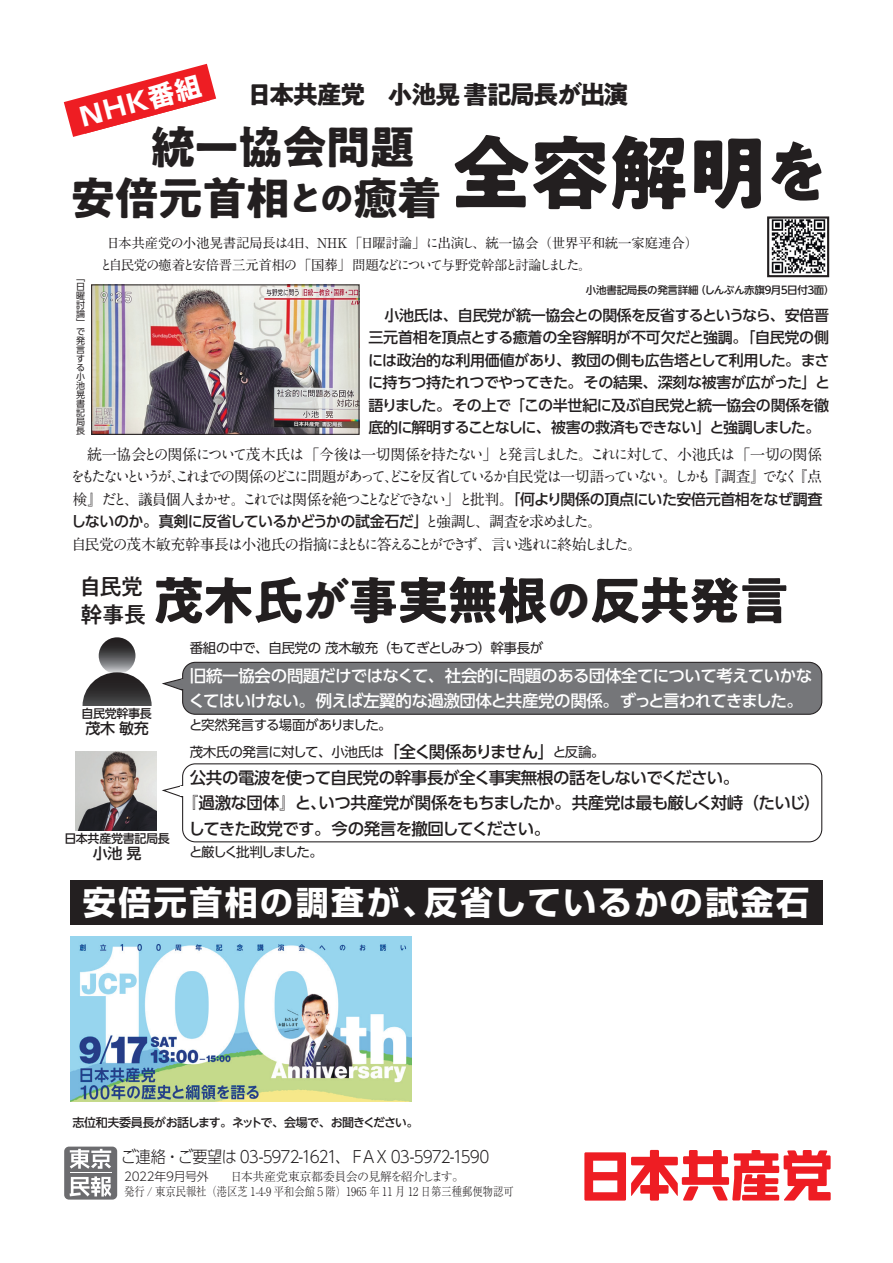
<style>
.page{position:relative;width:893px;height:1263px;background:#fff}
.page>*{position:absolute;margin:0;border:0;box-sizing:border-box;transform-origin:0 0}
.t1{font:700 81px "PA1 Gothic Std";color:#231f20}
.t2{font:700 51px "PA1 Gothic Std";letter-spacing:-.025em;color:#231f20}
.t3{font:700 45px/51px "PA1 Gothic Std";letter-spacing:-.025em;color:#231f20}
.t4{font:700 33px "Shin Go Pro";letter-spacing:.075em;color:#fff}
.t5{font:700 25.5px "PA1 Gothic Std";letter-spacing:-.07em;color:#231f20}
.t6{font:700 25.5px "Shin Go Pro";color:#fff}
.t7{font:500 22.5px "PA1 Gothic Std";letter-spacing:-.04em;color:#231f20}
.t8{font:500 16.5px/25.5px "UD Shin Go Pr 6 N";letter-spacing:-.035em;color:#231f20}
.t9{font:500 16.5px/25.5px "UD Shin Go Pr 6 N";letter-spacing:-.03em;color:#fff}
.t10{font:300 16.5px "UD Shin Go Pr 6 N";letter-spacing:-.075em;color:#231f20;scale:.92 1}
.t11{font:500 16.5px "UD Shin Go Pr 6 N";letter-spacing:-.08em;color:#231f20}
.t12{font:500 15px/22.4px "UD Shin Go Pr 6 N";letter-spacing:-.035em;color:#231f20;text-align:justify}
.t13{font:700 15px "A1 Mincho Std";letter-spacing:-.21em;color:#231f20}
.t14{font:700 15px "A1 Mincho Std";letter-spacing:-.115em;color:#231f20}
.t15{font:700 15px "A1 Mincho Std";letter-spacing:-.22em;color:#231f20}
.t16{font:700 15px "A1 Mincho Std";letter-spacing:-.1em;color:#231f20}
.t17{font:700 15px "A1 Mincho Std";letter-spacing:-.15em;color:#231f20}
.t18{font:700 15px "A1 Mincho Std";letter-spacing:-.085em;color:#231f20}
.t19{font:500 15px "UD Shin Go NT Pro";letter-spacing:-.025em;color:#231f20}
.t20{font:13.5px "UD Shin Go Pr 6 N";letter-spacing:-.035em;color:#231f20}
.t21{font:700 13.5px/22.5px "A1 Mincho Std";letter-spacing:-.085em;color:#231f20}
.t22{font:700 13.5px "A1 Mincho Std";letter-spacing:-.025em;color:#231f20}
.t23{font:700 13.5px "A1 Mincho Std";letter-spacing:-.13em;color:#231f20}
.t24{font:13.5px "UD Shin Go Pr 6 N";letter-spacing:-.12em;color:#231f20}
.t25{font:300 12px/15px "Ryumin Pr 6 N";color:#231f20}
.t26{font:500 12px "UD Shin Go NT Pro";letter-spacing:-.05em;color:#231f20}
.t27{font:500 12px "UD Shin Go NT Pro";letter-spacing:-.03em;color:#231f20}
.t28{font:500 10.5px "UD Shin Go NT Pro";letter-spacing:-.025em;color:#231f20}
.t29{font:9px/9px "UD Shin Go Pr 6 N";color:#231f20;text-align:justify}
.s1{font-size:36px}
.s2{font-size:67.5px}
.s3{font-family:"UD Shin Go Pr 6 N";font-weight:500}
.s4{font-size:46.5px}
.s5{font-family:"UD Shin Go Pr 6 N"}
</style>
<div class="page">
<div style="left:64px;top:1146px;width:53px;height:53px;background:#6c6c6f;border-radius:5px"></div>
<svg style="left:70px;top:1149px;width:41px;height:20px"></svg>
<svg style="left:70px;top:1176px;width:41px;height:20px"></svg>
<hr style="left:70px;top:1172px;width:41px;height:1px;background:#fff">
<svg style="left:584px;top:1150px;width:247px;height:50px"></svg>
<div style="left:71px;top:880px;width:752px;height:45px;background:#231f20"></div>
<img style="left:93px;top:287px;width:264px;height:145px">
<div style="left:91px;top:285px;width:268px;height:149px;border:1px solid #231f20"></div>
<svg style="left:64px;top:64px;width:152px;height:73px"></svg>
<img style="left:771px;top:219px;width:55px;height:55px">
<div style="left:767px;top:216px;width:62px;height:61px;border:2px solid #231f20"></div>
<div style="left:183px;top:662px;width:639px;height:52px;background:#757679;border-radius:13px"></div>
<div style="left:182px;top:662px;width:640px;height:53px;border:1px solid #231f20;border-radius:13px"></div>
<div style="left:182px;top:763px;width:640px;height:79px;border:1px solid #231f20;border-radius:13px"></div>
<img style="left:71px;top:937px;width:341px;height:165px">
<svg style="left:99px;top:637px;width:36px;height:37px"></svg>
<svg style="left:83px;top:672px;width:69px;height:68px;background:#363536"></svg>
<div style="left:78px;top:706px;width:77px;height:37px;background:#fff"></div>
<img style="left:76px;top:752px;width:80px;height:79px">
<svg style="left:162px;top:677px;width:21px;height:14px"></svg>
<svg style="left:162px;top:784px;width:21px;height:14px"></svg>
<hr style="left:182px;top:679px;width:4px;height:10px;background:#757679">
<hr style="left:181px;top:786px;width:4px;height:10px;background:#fff">
<h3 class="t6" style="left:75px;top:98px;width:125px;rotate:-15deg">NHK番組</h3>
<h3 class="t3" style="left:71px;top:127px;width:373px;text-indent:80px">統一協会問題安倍元首相<span class="s1">との</span>癒着</h3>
<h3 class="t5" style="left:247px;top:78px;width:383px">日本共産党　小池晃書記局長が出演</h3>
<h1 class="t1" style="left:450px;top:122px;width:382px">全容解明<span class="s2">を</span></h1>
<p class="t22" style="left:473px;top:232px;width:227px">、統一協会（世界平和統一家庭連合(</p>
<p class="t23" style="left:316px;top:232px;width:161px">ＮＨＫ「日曜討論」に出演し</p>
<p class="t22" style="left:106px;top:232px;width:213px">日本共産党の小池晃書記局長は日、</p>
<p class="t21" style="left:99px;top:230px;width:494px;text-indent:185px">４<br>と自民党の癒着と安倍晋三元首相の「国葬」問題などについて与野党幹部と討論しました。</p>
<p class="t29" style="left:76px;top:272px;width:10px">「</p>
<p class="t29" style="left:76px;top:281px;width:10px">日曜討論</p>
<p class="t29" style="left:76px;top:317px;width:10px">」</p>
<p class="t29" style="left:76px;top:326px;width:10px">で発言する小池晃書記局長</p>
<p class="t28" style="left:695px;top:281px;width:71px">（しんぶん赤旗</p>
<p class="t28" style="left:787px;top:281px;width:22px">日付</p>
<p class="t28" style="left:814px;top:281px;width:22px">面(</p>
<p class="t28" style="left:586px;top:281px;width:114px">小池書記局長の発言詳細</p>
<p class="t12" style="left:368px;top:304px;width:463px;text-indent:16px">小池氏は、自民党が統一協会との関係を反省するというなら、安倍晋三元首相を頂点とする癒着の全容解明が不可欠だと強調。「自民党の側には政治的な利用価値があり、教団の側も広告塔として利用した。まさに持ちつ持たれつでやってきた。その結果、深刻な被害が広がった」と語りました。その上で「この半世紀に及ぶ自民党と統一協会の関係を徹底的に解明することなしに、被害の救済もできない」と強調しました。</p>
<p class="t28" style="left:771px;top:281px;width:12px">月</p>
<p class="t28" style="left:763px;top:281px;width:12px">９</p>
<p class="t28" style="left:806px;top:281px;width:12px">３</p>
<p class="t28" style="left:779px;top:281px;width:12px">５</p>
<p class="t16" style="left:72px;top:442px;width:522px">　統一協会との関係について茂木氏は「今後は一切関係を持たない」と発言しました。</p>
<p class="t18" style="left:590px;top:442px;width:234px">これに対して、小池氏は「一切の関係</p>
<p class="t13" style="left:71px;top:464px;width:609px">をもたないというがこれまでの関係のどこに問題があってどこを反省しているか自民党は一切語っていない。</p>
<p class="t17" style="left:384px;top:464px;width:16px">、</p>
<p class="t17" style="left:171px;top:464px;width:16px">、</p>
<p class="t17" style="left:674px;top:464px;width:39px">しかも</p>
<p class="t17" style="left:706px;top:464px;width:62px">『調査』</p>
<p class="t17" style="left:762px;top:464px;width:38px">でなく</p>
<p class="t17" style="left:792px;top:464px;width:32px">『点</p>
<p class="t17" style="left:72px;top:487px;width:56px">検』だと</p>
<p class="t18" style="left:124px;top:487px;width:123px">、議員個人まかせ。</p>
<p class="t15" style="left:242px;top:487px;width:582px">これでは関係を絶つことなどできない」と批判。<span class="s3">「何より関係の頂点にいた安倍元首相をなぜ調査</span></p>
<p class="t12" style="left:71px;top:510px;width:359px">しないのか。真剣に反省しているかどうかの試金石だ」</p>
<p class="t14" style="left:71px;top:532px;width:573px">自民党の茂木敏充幹事長は小池氏の指摘にまともに答えることができず、言い逃れに終始しました。</p>
<p class="t17" style="left:475px;top:509px;width:129px">、調査を求めました。</p>
<p class="t17" style="left:425px;top:509px;width:55px">と強調し</p>
<h3 class="t7" style="left:79px;top:573px;width:66px">自民党</h3>
<h2 class="t2" style="left:153px;top:568px;width:638px">茂木氏<span class="s4">が</span>事実無根<span class="s4">の</span>反共発言</h2>
<h3 class="t7" style="left:80px;top:601px;width:68px">幹事長</h3>
<p class="t27" style="left:81px;top:703px;width:72px">自民党幹事長</p>
<p class="t19" style="left:85px;top:716px;width:65px">茂木敏充</p>
<p class="t27" style="left:64px;top:828px;width:107px">日本共産党書記局長</p>
<p class="t19" style="left:93px;top:841px;width:50px">小池晃</p>
<p class="t20" style="left:190px;top:637px;width:355px">番組の中で、自民党の茂木敏充（もてぎとしみつ）幹事長が</p>
<p class="t9" style="left:189px;top:662px;width:625px">旧統一協会の問題だけではなくて、社会的に問題のある団体全てについて考えていかなくてはいけない。例えば左翼的な過激団体と共産党の関係。ずっと言われてきました。</p>
<p class="t20" style="left:189px;top:714px;width:204px">と突然発言する場面がありました。</p>
<p class="t20" style="left:553px;top:741px;width:54px">と反論。</p>
<p class="t11" style="left:383px;top:738px;width:172px">「全く関係ありません」</p>
<p class="t20" style="left:190px;top:741px;width:196px">茂木氏の発言に対して、小池氏は</p>
<p class="t8" style="left:182px;top:764px;width:640px;text-indent:8px">公共の電波を使って自民党の幹事長が全く事実無根の話をしないでください。<br>『過激な団体』といつ共産党が関係をもちましたか。共産党は最も厳しく対峙（たいじ(</p>
<p class="t8" style="left:188px;top:790px;width:363px;text-indent:122px">、<br>してきた政党です。今の発言を撤回してください。</p>
<p class="t24" style="left:189px;top:841px;width:135px">と厳しく批判しました。</p>
<h3 class="t4" style="left:83px;top:876px;width:354px">安倍元首相の調査が、</h3>
<h3 class="t4" style="left:425px;top:876px;width:386px">反省しているかの試金石</h3>
<p class="t26" style="left:72px;top:1112px;width:348px">志位和夫委員長がお話します。ネットで、会場で、お聞きください。</p>
<p class="t10" style="left:121px;top:1143px;width:402px">ご連絡・ご要望は 03-5972-1621、ＦＡＸ 03-5972-1590</p>
<p class="t25" style="left:124px;top:1169px;width:391px"><span class="s5">2022年9月号外</span>　　日本共産党東京都委員会の見解を紹介します。<br>発行 / 東京民報社（港区芝 1-4-9 平和会館５階）1965 年 11 月 12 日第三種郵便物認可</p>
</div>
